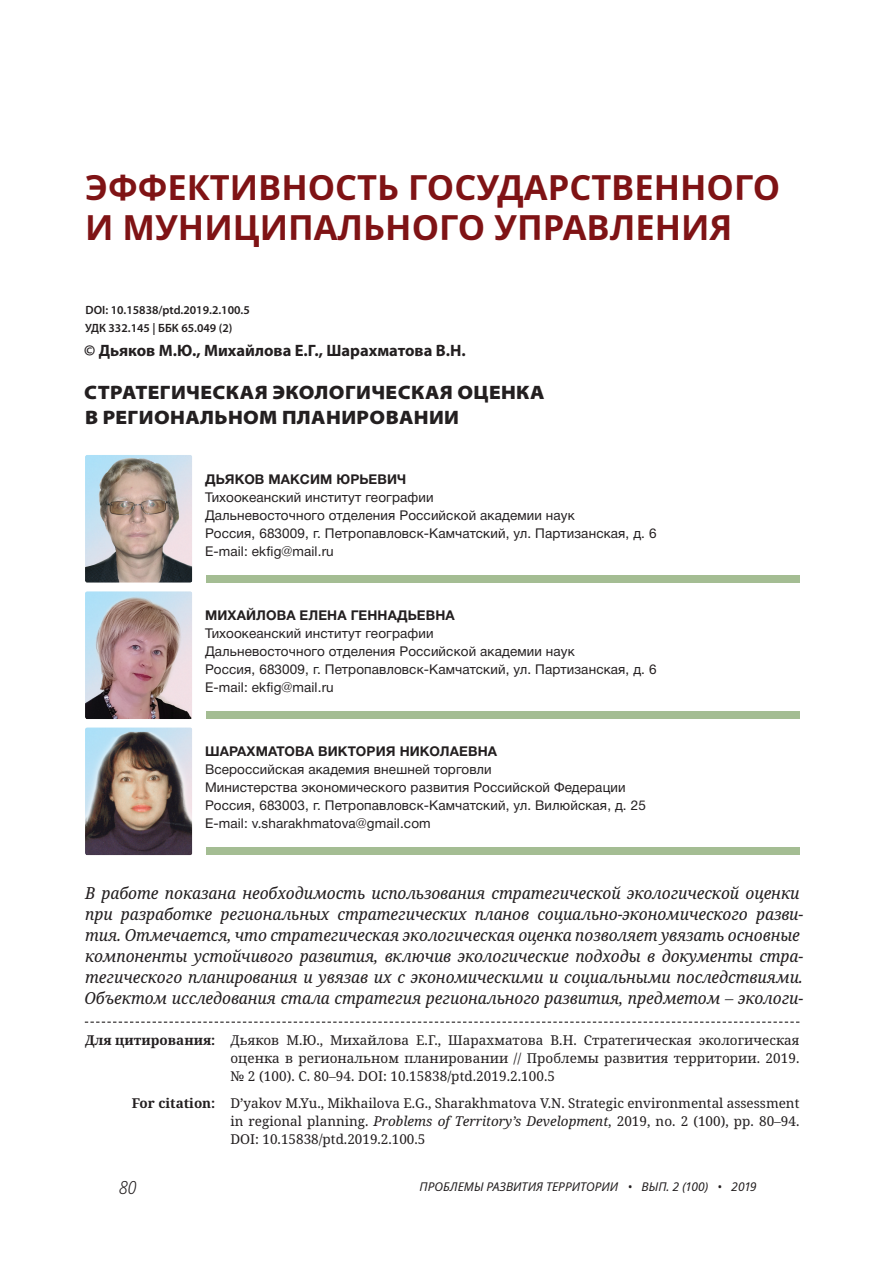
<style>
.page{position:relative;width:893px;height:1263px;background:#fff}
.page>*{position:absolute;margin:0;border:0;box-sizing:border-box;transform-origin:0 0}
.t1{font:700 34.5px/40.5px "Noto Sans";color:#7f1315}
.t2{font:900 semi-expanded 19.5px/25.5px "Myriad Pro";letter-spacing:.02em;color:#231f20}
.t3{font:italic 300 semi-condensed 18px "Noto Sans";color:#231f20}
.t4{font:italic semi-condensed 16.5px/21px "Noto Serif";color:#231f20}
.t5{font:700 16.5px "Myriad Pro";color:#231f20}
.t6{font:13.5px/18px "Helvetica Neue Cyr";letter-spacing:.01em;color:#231f20}
.t7{font:13.5px/18px "Noto Serif";color:#231f20;text-align:justify}
.t8{font:700 13.5px "Helvetica Neue Cyr";letter-spacing:.01em;color:#231f20}
.t9{font:700 13.5px "Noto Serif";color:#231f20}
.t10{font:600 12px/18.6px "Myriad Pro";color:#231f20}
.t11{font:italic 12px "Noto Sans";color:#231f20}
.s1{font-style:italic}
</style>
<div class="page">
<svg style="left:85px;top:1021px;width:714px;height:2px"></svg>
<div style="left:206px;top:575px;width:593px;height:7px;background:#a4bd93"></div>
<div style="left:206px;top:848px;width:593px;height:7px;background:#a4bd93"></div>
<div style="left:206px;top:711px;width:593px;height:8px;background:#a4bd93"></div>
<img style="left:85px;top:455px;width:107px;height:128px;border-radius:2px">
<img style="left:85px;top:727px;width:107px;height:128px;border-radius:2px">
<img style="left:85px;top:591px;width:107px;height:128px;border-radius:2px">
<h1 class="t1" style="left:85px;top:166px;width:696px">ЭФФЕКТИВНОСТЬ ГОСУДАРСТВЕННОГО<br>И МУНИЦИПАЛЬНОГО УПРАВЛЕНИЯ</h1>
<p class="t10" style="left:85px;top:301px;width:166px">DOI: 10.15838/ptd.2019.2.100.5<br>УДК 332.145 | ББК 65.049 (2)</p>
<p class="t5" style="left:84px;top:345px;width:383px">© Дьяков М.Ю., Михайлова Е.Г., Шарахматова В.Н.</p>
<h2 class="t2" style="left:84px;top:381px;width:462px">СТРАТЕГИЧЕСКАЯ ЭКОЛОГИЧЕСКАЯ ОЦЕНКА<br>В РЕГИОНАЛЬНОМ ПЛАНИРОВАНИИ</h2>
<p class="t8" style="left:205px;top:474px;width:203px">ДЬЯКОВ МАКСИМ ЮРЬЕВИЧ</p>
<p class="t6" style="left:205px;top:489px;width:453px">Тихоокеанский институт географии<br>Дальневосточного отделения Российской академии наук<br>Россия, 683009, г. Петропавловск-Камчатский, ул. Партизанская, д. 6<br>E-mail: ekfig@mail.ru</p>
<p class="t8" style="left:205px;top:610px;width:251px">МИХАЙЛОВА ЕЛЕНА ГЕННАДЬЕВНА</p>
<p class="t6" style="left:205px;top:626px;width:453px">Тихоокеанский институт географии<br>Дальневосточного отделения Российской академии наук<br>Россия, 683009, г. Петропавловск-Камчатский, ул. Партизанская, д. 6<br>E-mail: ekfig@mail.ru</p>
<p class="t8" style="left:205px;top:747px;width:294px">ШАРАХМАТОВА ВИКТОРИЯ НИКОЛАЕВНА</p>
<p class="t6" style="left:205px;top:762px;width:442px">Всероссийская академия внешней торговли<br>Министерства экономического развития Российской Федерации Россия, 683003, г. Петропавловск-Камчатский, ул. Вилюйская, д. 25<br>E-mail: v.sharakhmatova@gmail.com</p>
<p class="t4" style="left:85px;top:882px;width:720px">В работе показана необходимость использования стратегической экологической оценки при разработке региональных стратегических планов социально-экономического разви&shy;тия. Отмечается, что стратегическая экологическая оценка позволяет увязать основные компоненты устойчивого развития, включив экологические подходы в документы стра&shy;тегического планирования и увязав их с экономическими и социальными последствиями.<br>Объектом исследования стала стратегия регионального развития, предметом – экологи-</p>
<p class="t9" style="left:85px;top:1031px;width:132px">Для цитирования:</p>
<p class="t9" style="left:132px;top:1093px;width:85px">For citation:</p>
<p class="t7" style="left:230px;top:1031px;width:570px">Дьяков М.Ю., Михайлова Е.Г., Шарахматова В.Н. Стратегическая экологическая оценка в региональном планировании // Проблемы развития территории. 2019. № 2 (100). С. 80–94. DOI: 10.15838/ptd.2019.2.100.5</p>
<p class="t7" style="left:230px;top:1094px;width:570px">D’yakov M.Yu., Mikhailova E.G., Sharakhmatova V.N. Strategic environmental assessment in regional planning. <span class="s1">Problems of Territory’s Development</span>, 2019, no. 2 (100), pp. 80–94.<br>DOI: 10.15838/ptd.2019.2.100.5</p>
<h3 class="t3" style="left:119px;top:1175px;width:19px">80</h3>
<p class="t11" style="left:419px;top:1178px;width:339px">ПРОБЛЕМЫ РАЗВИТИЯ ТЕРРИТОРИИ • ВЫП. 2 (100) • 2019</p>
</div>
